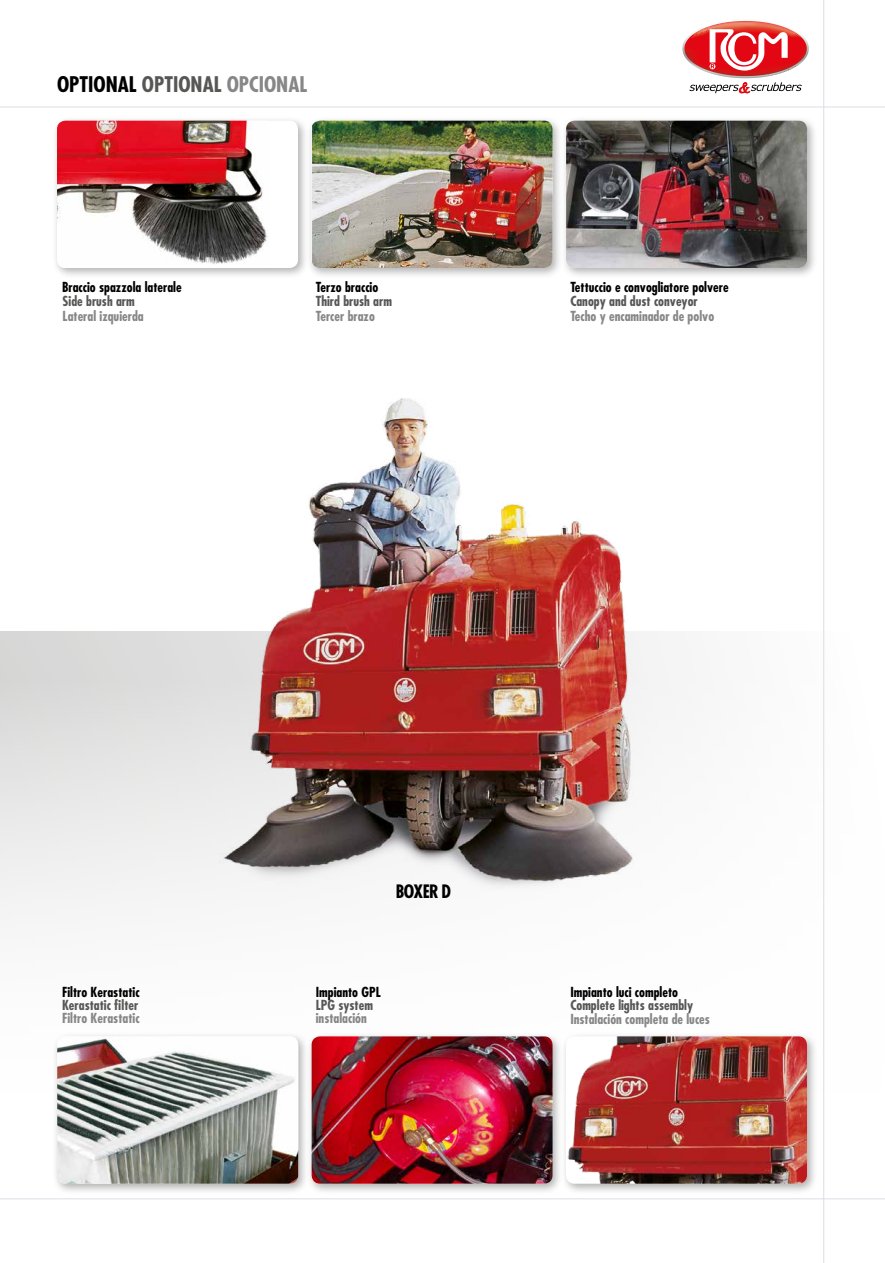
<style>
.page{position:relative;width:885px;height:1263px;background:#fff}
.page>*{position:absolute;margin:0;border:0;box-sizing:border-box;transform-origin:0 0}
.t1{font:700 condensed 21px "Futura Std";color:#000}
.t2{font:700 condensed 18px "Futura Std";letter-spacing:-.04em;color:#000}
.t3{font:700 condensed 13.5px "Futura Std";color:#000}
.t4{font:700 condensed 13.5px "Futura Std";color:#878787}
.t5{font:700 condensed 13.5px "Futura Std";color:#575756}
.s1{color:#575756}
.s2{color:#878787}
</style>
<div class="page">
<svg style="left:0;top:631px;width:884px;height:569px"></svg>
<svg style="left:682px;top:20px;width:124px;height:74px"></svg>
<hr style="left:823px;top:0;width:1px;height:1263px;background:#dbdee5">
<hr style="left:0;top:107px;width:884px;height:1px;background:#dbdee5">
<hr style="left:0;top:1198px;width:884px;height:1px;background:#dbdee5">
<img style="left:197px;top:398px;width:466px;height:492px">
<div style="left:51px;top:116px;width:257px;height:163px;background:#000;opacity:.31"></div>
<div style="left:57px;top:121px;width:241px;height:147px;background:#fff;border-radius:9px"></div>
<img style="left:57px;top:121px;width:211px;height:147px">
<div style="left:560px;top:116px;width:257px;height:163px;background:#000;opacity:.31"></div>
<img style="left:566px;top:121px;width:241px;height:147px">
<div style="left:52px;top:1031px;width:257px;height:164px;background:#000;opacity:.31"></div>
<img style="left:57px;top:1036px;width:241px;height:148px">
<div style="left:306px;top:1031px;width:257px;height:164px;background:#000;opacity:.31"></div>
<img style="left:311px;top:1036px;width:241px;height:148px">
<div style="left:560px;top:1031px;width:257px;height:164px;background:#000;opacity:.31"></div>
<img style="left:566px;top:1036px;width:240px;height:148px">
<div style="left:306px;top:116px;width:257px;height:163px;background:#000;opacity:.31"></div>
<img style="left:312px;top:121px;width:240px;height:147px">
<h1 class="t1" style="left:57px;top:71px;width:252px">OPTIONAL <span class="s1">OPTIONAL</span> <span class="s2">OPCIONAL</span></h1>
<p class="t3" style="left:62px;top:278px;width:121px">Braccio spazzola laterale</p>
<p class="t5" style="left:63px;top:293px;width:74px">Side brush arm</p>
<p class="t4" style="left:63px;top:308px;width:83px">Lateral izquierda</p>
<p class="t3" style="left:316px;top:278px;width:64px">Terzo braccio</p>
<p class="t4" style="left:316px;top:307px;width:61px">Tercer brazo</p>
<p class="t5" style="left:316px;top:293px;width:78px">Third brush arm</p>
<p class="t3" style="left:570px;top:278px;width:160px">Tettuccio e convogliatore polvere</p>
<p class="t4" style="left:570px;top:307px;width:145px">Techo y encaminador de polvo</p>
<p class="t5" style="left:570px;top:293px;width:129px">Canopy and dust conveyor</p>
<p class="t3" style="left:62px;top:983px;width:79px">Filtro Kerastatic</p>
<p class="t5" style="left:62px;top:997px;width:78px">Kerastatic filter</p>
<p class="t4" style="left:62px;top:1010px;width:79px">Filtro Kerastatic</p>
<h2 class="t2" style="left:396px;top:880px;width:57px">BOXER D</h2>
<p class="t3" style="left:316px;top:983px;width:66px">Impianto GPL</p>
<p class="t5" style="left:316px;top:997px;width:59px">LPG system</p>
<p class="t4" style="left:316px;top:1010px;width:52px">instalación</p>
<p class="t3" style="left:570px;top:983px;width:109px">Impianto luci completo</p>
<p class="t5" style="left:570px;top:997px;width:124px">Complete lights assembly</p>
<p class="t4" style="left:570px;top:1010px;width:141px">Instalación completa de luces</p>
</div>
